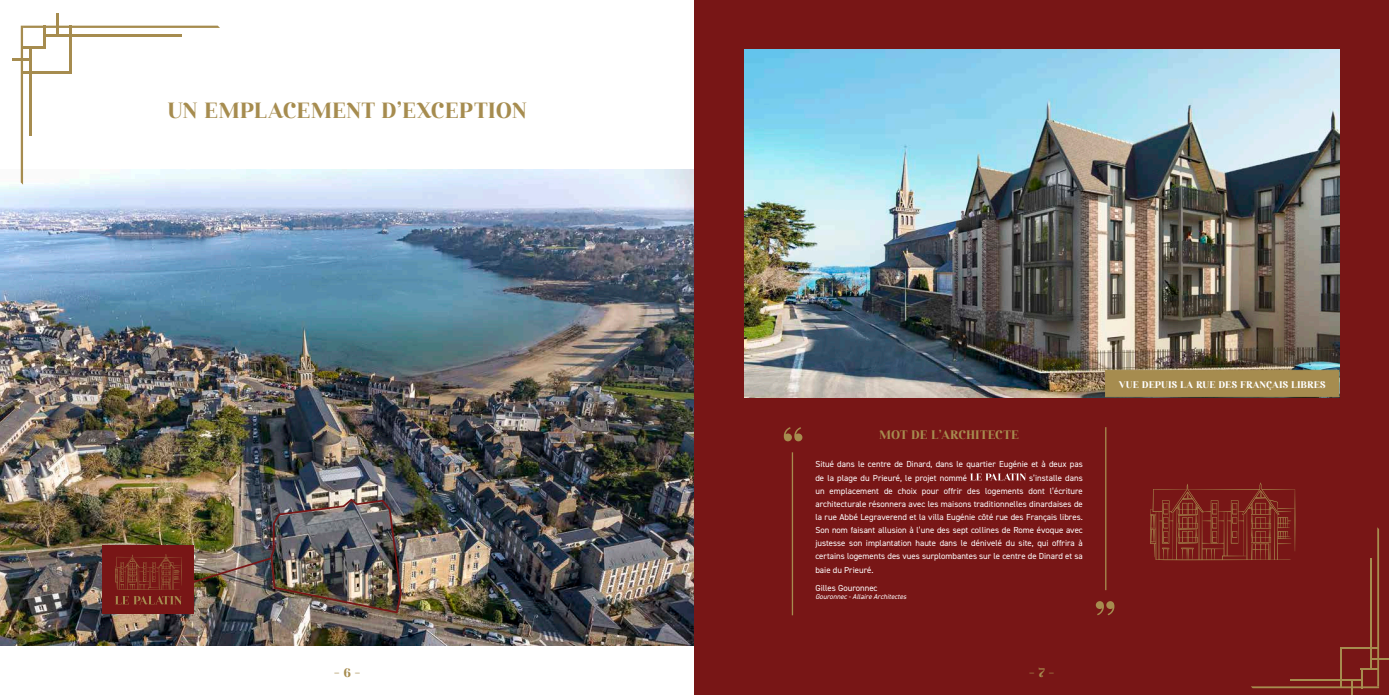
<style>
.page{position:relative;width:1389px;height:695px;background:#fff}
.page>*{position:absolute;margin:0;border:0;box-sizing:border-box;transform-origin:0 0}
.t1{font:21.88px "Rosmatika";color:#a68c4f}
.t2{font:12.25px "Rosmatika";color:#a68c4f}
.t3{font:9.62px "Rosmatika";color:#fff}
.t4{font:8.75px/13.1px "DIN2014";color:#fff}
.t5{font:italic 7px "DIN2014";color:#fff}
</style>
<div class="page">
<img style="left:0;top:169px;width:694px;height:476px">
<div style="left:102px;top:545px;width:92px;height:68px;background:#781616"></div>
<img style="left:115px;top:497px;width:288px;height:117px">
<div style="left:694px;top:0;width:695px;height:694px;background:#781616"></div>
<img style="left:744px;top:50px;width:595px;height:347px">
<svg style="left:970px;top:473px;width:56px;height:7px"></svg>
<hr style="left:792px;top:452px;width:1px;height:163px;background:#a68c4f">
<hr style="left:1105px;top:427px;width:1px;height:163px;background:#a68c4f">
<svg style="left:1096px;top:601px;width:18px;height:14px"></svg>
<svg style="left:784px;top:427px;width:18px;height:14px"></svg>
<hr style="left:56px;top:13px;width:2px;height:24px;background:#a68c4f">
<svg style="left:21px;top:26px;width:199px;height:159px"></svg>
<hr style="left:30px;top:48px;width:2px;height:88px;background:#a68c4f">
<hr style="left:21px;top:46px;width:25px;height:2px;background:#a68c4f">
<hr style="left:12px;top:59px;width:20px;height:2px;background:#a68c4f">
<svg style="left:1150px;top:482px;width:239px;height:212px"></svg>
<div style="left:1105px;top:370px;width:234px;height:27px;background:#a68c4f"></div>
<h1 class="t1" style="left:167px;top:98px;width:361px">UN EMPLACEMENT D’EXCEPTION</h1>
<h2 class="t2" style="left:879px;top:428px;width:141px">MOT DE L’ARCHITECTE</h2>
<p class="t4" style="left:815px;top:457px;width:269px">Situé dans le centre de Dinard, dans le quartier Eugénie et à deux pas de la plage du Prieuré, le projet nommé</p>
<p class="t4" style="left:815px;top:470px;width:269px;text-align:justify;text-indent:214px">s’installe dans un emplacement de choix pour offrir des logements dont l’écriture architecturale résonnera avec les maisons traditionnelles dinardaises de la rue Abbé Legraverend et la villa Eugénie côté rue des Français libres.<br>Son nom faisant allusion à l’une des sept collines de Rome évoque avec justesse son implantation haute dans le dénivelé du site, qui offrira à certains logements des vues surplombantes sur le centre de Dinard et sa baie du Prieuré.</p>
<p class="t4" style="left:815px;top:580px;width:64px">Gilles Gouronnec</p>
<p class="t5" style="left:815px;top:592px;width:94px">Gouronnec-Allaire Architectes</p>
<h2 class="t2" style="left:334px;top:666px;width:27px">- 6 -</h2>
<h2 class="t2" style="left:1029px;top:666px;width:26px">- 7 -</h2>
<p class="t3" style="left:1119px;top:379px;width:208px">VUE DEPUIS LA RUE DES FRANÇAIS LIBRES</p>
</div>
